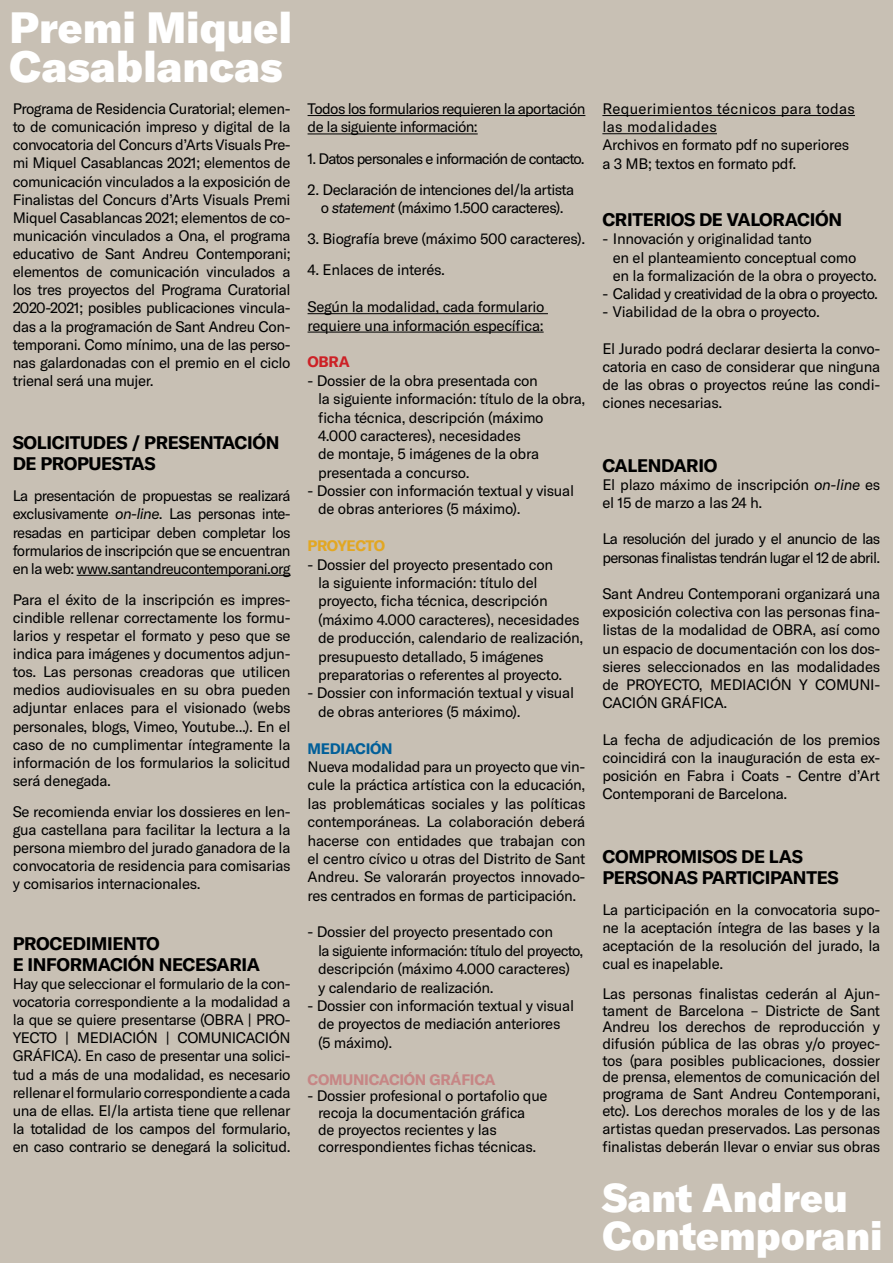
<style>
.page{position:relative;width:893px;height:1263px;background:#c8c0b4}
.page>*{position:absolute;margin:0;border:0;box-sizing:border-box;transform-origin:0 0}
.t1{font:900 43.2px/38.5px "GT America";color:#fff}
.t2{font:900 39.75px/37.5px "GT America";color:#fff}
.t3{font:700 18px/21.1px "GT America";letter-spacing:-.02em;color:#000}
.t4{font:15px/18.1px "GT America";letter-spacing:-.02em;color:#000}
.t5{font:15px/18.5px "GT America";letter-spacing:-.04em;color:#000}
.t6{font:15px/18.1px "GT America";letter-spacing:-.05em;color:#000}
.t7{font:15px "GT America";letter-spacing:-.055em;color:#000}
.t8{font:700 15px "GT America";letter-spacing:-.02em;color:#c68685}
.t9{font:700 15px "GT America";letter-spacing:-.02em;color:#015f99}
.t10{font:700 15px "GT America";letter-spacing:-.035em;color:#e2a723}
.t11{font:700 15px "GT America";color:#cd2126}
.s1{font-style:italic}
</style>
<div class="page">
<hr style="left:77px;top:575px;width:214px;height:1px;background:#000">
<hr style="left:308px;top:115px;width:277px;height:1px;background:#000">
<hr style="left:308px;top:134px;width:170px;height:1px;background:#000">
<hr style="left:308px;top:313px;width:240px;height:1px;background:#000">
<hr style="left:308px;top:332px;width:236px;height:1px;background:#000">
<hr style="left:602px;top:115px;width:253px;height:1px;background:#000">
<hr style="left:602px;top:133px;width:115px;height:1px;background:#000">
<h1 class="t1" style="left:10px;top:7px;width:284px">Premi Miquel<br>Casablancas</h1>
<p class="t4" style="left:13px;top:100px;width:279px;text-align:justify">Programa de Residencia Curatorial; elemen&shy;to de comunicación impreso y digital de la convocatoria del Concurs d’Arts Visuals Pre&shy;mi Miquel Casablancas 2021; elementos de comunicación vinculados a la exposición de Finalistas del Concurs d’Arts Visuals Premi Miquel Casablancas 2021; elementos de co&shy;municación vinculados a Ona, el programa educativo de Sant Andreu Contemporani; elementos de comunicación vinculados a los tres proyectos del Programa Curatorial 2020-2021; posibles publicaciones vincula&shy;das a la programación de Sant Andreu Con&shy;temporani. Como mínimo, una de las perso&shy;nas galardonadas con el premio en el ciclo trienal será una mujer.</p>
<p class="t3" style="left:13px;top:432px;width:268px">SOLICITUDES / PRESENTACIÓN<br>DE PROPUESTAS</p>
<p class="t4" style="left:13px;top:487px;width:279px;text-align:justify">La presentación de propuestas se realizará exclusivamente <span class="s1">on-line</span>. Las personas inte&shy;resadas en participar deben completar los formularios de inscripción que se encuentran en la web: www.santandreucontemporani.org</p>
<p class="t4" style="left:13px;top:590px;width:279px;text-align:justify">Para el éxito de la inscripción es impres&shy;cindible rellenar correctamente los formu&shy;larios y respetar el formato y peso que se indica para imágenes y documentos adjun&shy;tos. Las personas creadoras que utilicen medios audiovisuales en su obra pueden adjuntar enlaces para el visionado (webs personales, blogs, Vimeo, Youtube...). En el caso de no cumplimentar íntegramente la información de los formularios la solicitud será denegada.</p>
<p class="t4" style="left:13px;top:802px;width:279px;text-align:justify">Se recomienda enviar los dossieres en len&shy;gua castellana para facilitar la lectura a la persona miembro del jurado ganadora de la convocatoria de residencia para comisarias y comisarios internacionales.</p>
<p class="t3" style="left:13px;top:932px;width:249px">PROCEDIMIENTO<br>E INFORMACIÓN NECESARIA</p>
<p class="t4" style="left:13px;top:974px;width:279px;text-align:justify">Hay que seleccionar el formulario de la con&shy;vocatoria correspondiente a la modalidad a la que se quiere presentarse (OBRA | PRO-YECTO | MEDIACIÓN | COMUNICACIÓN GRÁFICA). En caso de presentar una solici&shy;tud a más de una modalidad, es necesario rellenar el formulario correspondiente a cada una de ellas. El/la artista tiene que rellenar la totalidad de los campos del formulario, en caso contrario se denegará la solicitud.</p>
<p class="t5" style="left:308px;top:100px;width:279px">Todos los formularios requieren la aportación de la siguiente información:</p>
<p class="t7" style="left:308px;top:149px;width:279px">1. Datos personales e información de contacto.</p>
<p class="t5" style="left:308px;top:180px;width:268px;text-align:center">2. Declaración de intenciones del/la artista o <span class="s1">statement</span> (máximo 1.500 caracteres).</p>
<p class="t4" style="left:308px;top:230px;width:279px">3. Biografía breve (máximo 500 caracteres).</p>
<p class="t4" style="left:308px;top:261px;width:139px">4. Enlaces de interés.</p>
<p class="t4" style="left:308px;top:298px;width:239px">Según la modalidad, cada formulario requiere una información específica:</p>
<p class="t11" style="left:308px;top:353px;width:44px">OBRA</p>
<p class="t4" style="left:318px;top:371px;width:269px;text-indent:-10px">- Dossier de la obra presentada con<br>la siguiente información: título de la obra, ficha técnica, descripción (máximo 4.000 caracteres), necesidades<br>de montaje, 5 imágenes de la obra presentada a concurso.</p>
<p class="t4" style="left:318px;top:482px;width:258px;text-indent:-10px">- Dossier con información textual y visual de obras anteriores (5 máximo).</p>
<p class="t10" style="left:308px;top:537px;width:79px">PROYECTO</p>
<p class="t4" style="left:318px;top:555px;width:267px;text-indent:-10px">- Dossier del proyecto presentado con<br>la siguiente información: título del proyecto, ficha técnica, descripción (máximo 4.000 caracteres), necesidades de producción, calendario de realización, presupuesto detallado, 5 imágenes preparatorias o referentes al proyecto.</p>
<p class="t4" style="left:318px;top:684px;width:258px;text-indent:-10px">- Dossier con información textual y visual de obras anteriores (5 máximo).</p>
<p class="t9" style="left:308px;top:739px;width:87px">MEDIACIÓN</p>
<p class="t4" style="left:308px;top:757px;width:279px;text-align:justify">Nueva modalidad para un proyecto que vin&shy;cule la práctica artística con la educación, las problemáticas sociales y las políticas contemporáneas. La colaboración deberá hacerse con entidades que trabajan con el centro cívico u otras del Distrito de Sant Andreu. Se valorarán proyectos innovado&shy;res centrados en formas de participación.</p>
<p class="t4" style="left:318px;top:923px;width:267px;text-indent:-10px">- Dossier del proyecto presentado con<br>la siguiente información: título del proyecto, descripción (máximo 4.000 caracteres)<br>y calendario de realización.</p>
<p class="t4" style="left:318px;top:996px;width:258px;text-indent:-10px">- Dossier con información textual y visual de proyectos de mediación anteriores (5 máximo).</p>
<p class="t8" style="left:308px;top:1070px;width:189px">COMUNICACIÓN GRÁFICA</p>
<p class="t4" style="left:318px;top:1088px;width:231px;line-height:17px;text-indent:-10px">- Dossier profesional o portafolio que recoja la documentación gráfica<br>de proyectos recientes y las correspondientes fichas técnicas.</p>
<p class="t4" style="left:602px;top:100px;width:254px">Requerimientos técnicos para todas las modalidades<br>Archivos en formato pdf no superiores a 3 MB; textos en formato pdf.</p>
<p class="t3" style="left:602px;top:209px;width:241px">CRITERIOS DE VALORACIÓN</p>
<p class="t4" style="left:613px;top:230px;width:266px;text-indent:-10px">- Innovación y originalidad tanto<br>en el planteamiento conceptual como<br>en la formalización de la obra o proyecto.</p>
<p class="t5" style="left:602px;top:284px;width:277px">- Calidad y creatividad de la obra o proyecto.</p>
<p class="t4" style="left:602px;top:303px;width:219px">- Viabilidad de la obra o proyecto.</p>
<p class="t4" style="left:602px;top:339px;width:279px;text-align:justify">El Jurado podrá declarar desierta la convo&shy;catoria en caso de considerar que ninguna de las obras o proyectos reúne las condi&shy;ciones necesarias.</p>
<p class="t3" style="left:602px;top:454px;width:116px">CALENDARIO</p>
<p class="t4" style="left:602px;top:475px;width:279px">El plazo máximo de inscripción <span class="s1">on-line</span> es el 15 de marzo a las 24 h.</p>
<p class="t6" style="left:602px;top:530px;width:279px">La resolución del jurado y el anuncio de las personas finalistas tendrán lugar el 12 de abril.</p>
<p class="t4" style="left:602px;top:585px;width:279px;text-align:justify">Sant Andreu Contemporani organizará una exposición colectiva con las personas fina&shy;listas de la modalidad de OBRA, así como un espacio de documentación con los dos&shy;sieres seleccionados en las modalidades de PROYECTO, MEDIACIÓN Y COMUNI-CACIÓN GRÁFICA.</p>
<p class="t4" style="left:602px;top:730px;width:279px;text-align:justify">La fecha de adjudicación de los premios coincidirá con la inauguración de esta ex&shy;posición en Fabra i Coats - Centre d’Art Contemporani de Barcelona.</p>
<p class="t3" style="left:602px;top:845px;width:238px">COMPROMISOS DE LAS<br>PERSONAS PARTICIPANTES</p>
<p class="t4" style="left:602px;top:900px;width:279px;text-align:justify">La participación en la convocatoria supo&shy;ne la aceptación íntegra de las bases y la aceptación de la resolución del jurado, la cual es inapelable.</p>
<p class="t4" style="left:602px;top:985px;width:279px;line-height:16.6px;text-align:justify">Las personas finalistas cederán al Ajun&shy;tament de Barcelona – Districte de Sant Andreu los derechos de reproducción y difusión pública de las obras y/o proyec&shy;tos (para posibles publicaciones, dossier de prensa, elementos de comunicación del programa de Sant Andreu Contemporani, etc). Los derechos morales de los y de las</p>
<p class="t4" style="left:602px;top:1119px;width:279px">artistas quedan preservados. Las personas finalistas deberán llevar o enviar sus obras</p>
<h2 class="t2" style="left:602px;top:1178px;width:282px">Sant Andreu<br>Contemporani</h2>
</div>
